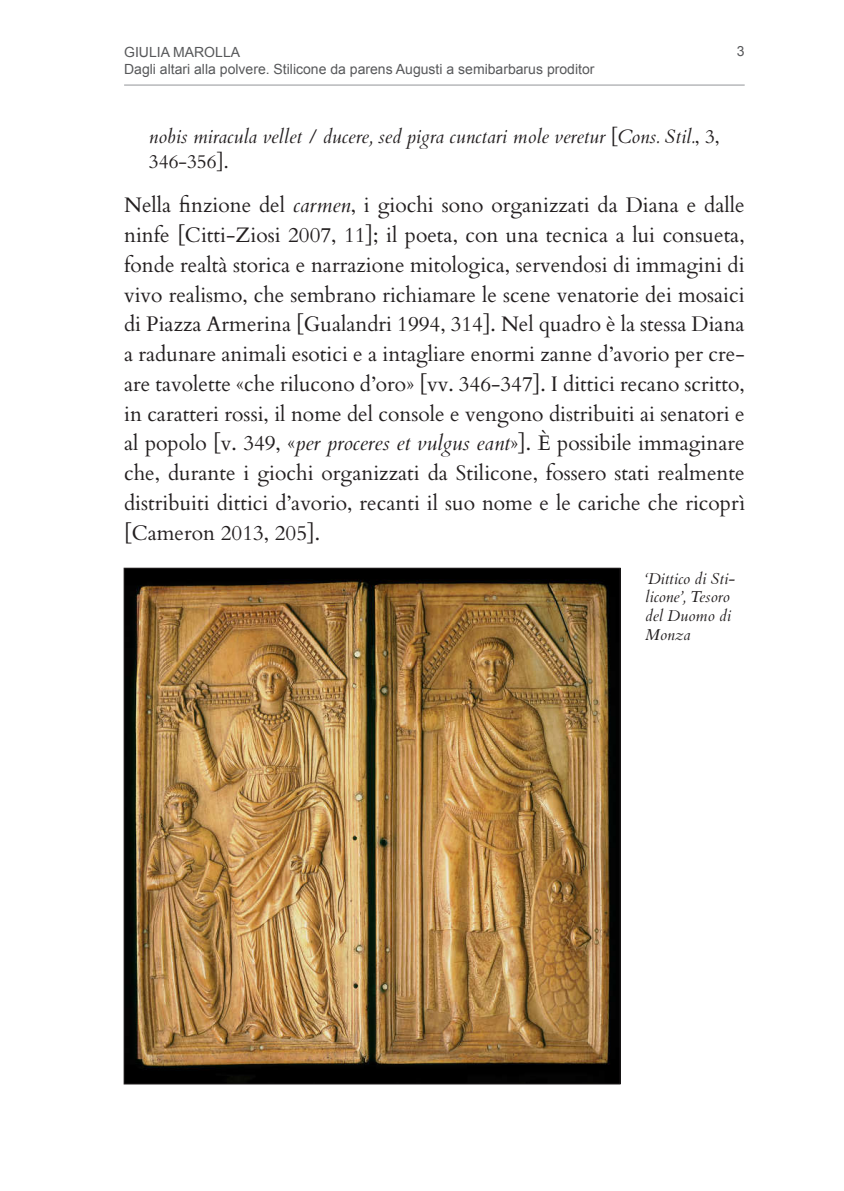
<style>
.page{position:relative;width:844px;height:1191px;background:#fff}
.page>*{position:absolute;margin:0;border:0;box-sizing:border-box;transform-origin:0 0}
.Testo_articoli{font:21px/29.8px "Cardo";color:#231f20;text-align:justify}
.t1{font:italic 19.25px/24.5px "Cardo";color:#231f20}
.Dida{font:italic 15.75px/18.9px "Cardo";color:#231f20}
.t2{font:14px/16.8px "Arial";color:#57585a}
.s1{font-style:normal}
.s2{font-style:italic}
</style>
<div class="page">
<hr style="left:124px;top:85px;width:620px;height:1px;background:#939598">
<img style="left:126px;top:570px;width:492px;height:512px">
<p class="t2" style="left:124px;top:44px;width:472px">Giu lia Marolla<br>Dagli altari alla polvere. Stilicone da parens Augusti a semibarbarus proditor</p>
<p class="t2" style="left:736px;top:43px;width:9px">3</p>
<p class="t1" style="left:149px;top:124px;width:572px">nobis miracula vellet / ducere, sed pigra cunctari mole veretur <span class="s1">[</span>Cons. Stil.<span class="s1">, 3,<br>346-356].</span></p>
<p class="Testo_articoli" style="left:124px;top:189px;width:622px">Nella finzione del <span class="s2">carmen</span>, i giochi sono organizzati da Diana e dalle ninfe [Citti-Ziosi 2007, 11]; il poeta, con una tecnica a lui consueta, fonde realtà storica e narrazione mitologica, servendosi di immagini di vivo realismo, che sembrano richiamare le scene venatorie dei mosaici di Piazza Armerina [Gualandri 1994, 314]. Nel quadro è la stessa Diana a radunare animali esotici e a intagliare enormi zanne d’avorio per cre&shy;are tavolette «che rilucono d’oro» [vv. 346-347]. I dittici recano scritto, in caratteri rossi, il nome del console e vengono distribuiti ai senatori e al popolo [v. 349, «<span class="s2">per proceres et vulgus eant</span>»]. È possibile immaginare che, durante i giochi organizzati da Stilicone, fossero stati realmente distribuiti dittici d’avorio, recanti il suo nome e le cariche che ricoprì [Cameron 2013, 205].</p>
<p class="Dida" style="left:645px;top:568px;width:92px">‘Dittico di Sti&shy;licone’, Tesoro del Duomo di<br>Monza</p>
</div>
